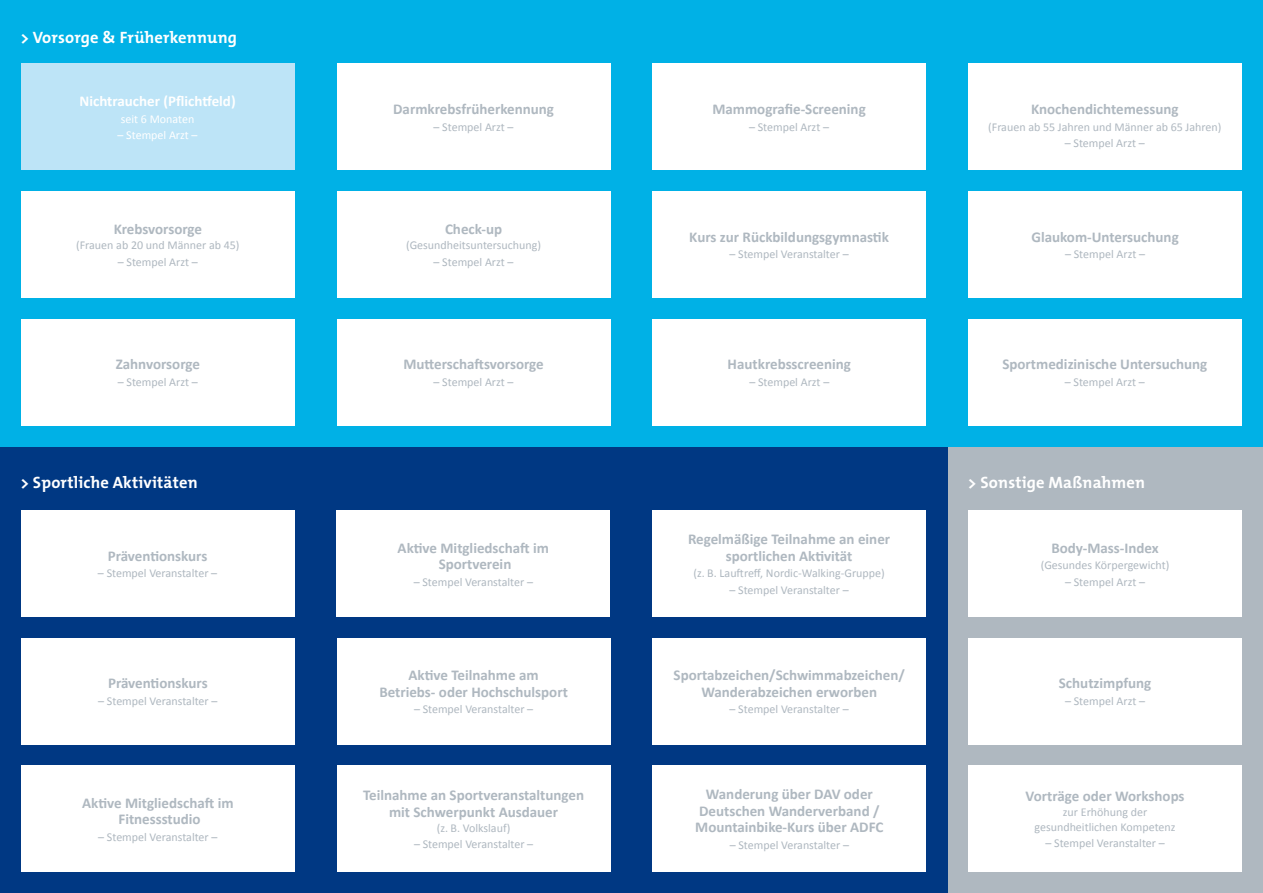
<style>
.page{position:relative;width:1263px;height:893px;background:#fff}
.page>*{position:absolute;margin:0;border:0;box-sizing:border-box;transform-origin:0 0}
.Fließtext{font:700 16.5px "The Mix";letter-spacing:.01em;color:#fff}
.Subhealine{font:700 15px "Calibri";color:#afb8c0}
.Subhealine-2{font:700 15px "Calibri";color:#fff}
.Subhealine-3{font:12px "Calibri";color:#afb8c0}
.Subhealine-4{font:12px "Calibri";color:#fff}
</style>
<div class="page">
<div style="left:947px;top:446px;width:316px;height:447px;background:#afb8c0"></div>
<div style="left:0;top:446px;width:947px;height:447px;background:#003883"></div>
<div style="left:0;top:0;width:1263px;height:446px;background:#00b1e6"></div>
<div style="left:21px;top:64px;width:273px;height:106px;background:#bde4f7"></div>
<div style="left:21px;top:191px;width:273px;height:107px;background:#fff"></div>
<div style="left:21px;top:319px;width:273px;height:106px;background:#fff"></div>
<div style="left:337px;top:64px;width:273px;height:106px;background:#fff"></div>
<div style="left:337px;top:191px;width:273px;height:107px;background:#fff"></div>
<div style="left:337px;top:319px;width:273px;height:106px;background:#fff"></div>
<div style="left:652px;top:64px;width:274px;height:106px;background:#fff"></div>
<div style="left:652px;top:191px;width:274px;height:107px;background:#fff"></div>
<div style="left:652px;top:319px;width:274px;height:106px;background:#fff"></div>
<div style="left:968px;top:64px;width:274px;height:106px;background:#fff"></div>
<div style="left:968px;top:191px;width:274px;height:107px;background:#fff"></div>
<div style="left:968px;top:319px;width:274px;height:106px;background:#fff"></div>
<div style="left:21px;top:510px;width:273px;height:107px;background:#fff"></div>
<div style="left:21px;top:638px;width:273px;height:106px;background:#fff"></div>
<div style="left:21px;top:765px;width:273px;height:107px;background:#fff"></div>
<div style="left:336px;top:510px;width:274px;height:107px;background:#fff"></div>
<div style="left:337px;top:638px;width:273px;height:106px;background:#fff"></div>
<div style="left:337px;top:765px;width:273px;height:107px;background:#fff"></div>
<div style="left:652px;top:510px;width:274px;height:107px;background:#fff"></div>
<div style="left:652px;top:638px;width:274px;height:106px;background:#fff"></div>
<div style="left:652px;top:765px;width:274px;height:107px;background:#fff"></div>
<div style="left:968px;top:510px;width:274px;height:107px;background:#fff"></div>
<div style="left:968px;top:638px;width:274px;height:106px;background:#fff"></div>
<div style="left:968px;top:765px;width:274px;height:107px;background:#fff"></div>
<p class="Fließtext" style="left:21px;top:23px;width:218px">&gt; Vorsorge &amp; Früherkennung</p>
<p class="Subhealine-2" style="left:80px;top:91px;width:158px">Nichtraucher (Pflichtfeld)</p>
<p class="Subhealine-4" style="left:121px;top:111px;width:75px">seit 6 Monaten</p>
<p class="Subhealine-4" style="left:118px;top:127px;width:81px">– Stempel Arzt –</p>
<p class="Subhealine" style="left:114px;top:220px;width:90px">Krebsvorsorge</p>
<p class="Subhealine-3" style="left:76px;top:238px;width:165px">(Frauen ab 20 und Männer ab 45)</p>
<p class="Subhealine-3" style="left:118px;top:254px;width:81px">– Stempel Arzt –</p>
<p class="Subhealine" style="left:116px;top:355px;width:86px">Zahnvorsorge</p>
<p class="Subhealine-3" style="left:118px;top:374px;width:81px">– Stempel Arzt –</p>
<p class="Subhealine" style="left:393px;top:100px;width:162px">Darmkrebsfrüherkennung</p>
<p class="Subhealine-3" style="left:434px;top:119px;width:81px">– Stempel Arzt –</p>
<p class="Subhealine" style="left:445px;top:220px;width:59px">Check-up</p>
<p class="Subhealine-3" style="left:406px;top:238px;width:137px">(Gesundheitsuntersuchung)</p>
<p class="Subhealine-3" style="left:434px;top:254px;width:81px">– Stempel Arzt –</p>
<p class="Subhealine" style="left:403px;top:355px;width:142px">Mutterschaftsvorsorge</p>
<p class="Subhealine-3" style="left:434px;top:374px;width:81px">– Stempel Arzt –</p>
<p class="Subhealine" style="left:712px;top:100px;width:155px">Mammografie-Screening</p>
<p class="Subhealine-3" style="left:749px;top:119px;width:81px">– Stempel Arzt –</p>
<p class="Subhealine" style="left:1031px;top:100px;width:149px">Knochendichtemessung</p>
<p class="Subhealine-3" style="left:988px;top:119px;width:235px">(Frauen ab 55 Jahren und Männer ab 65 Jahren)</p>
<p class="Subhealine-3" style="left:1065px;top:136px;width:81px">– Stempel Arzt –</p>
<p class="Subhealine" style="left:689px;top:227px;width:201px">Kurs zur Rückbildungsgymnastik</p>
<p class="Subhealine-3" style="left:729px;top:247px;width:121px">– Stempel Veranstalter –</p>
<p class="Subhealine" style="left:1031px;top:227px;width:149px">Glaukom-Untersuchung</p>
<p class="Subhealine-3" style="left:1065px;top:247px;width:81px">– Stempel Arzt –</p>
<p class="Subhealine" style="left:728px;top:355px;width:125px">Hautkrebsscreening</p>
<p class="Subhealine-3" style="left:749px;top:374px;width:81px">– Stempel Arzt –</p>
<p class="Subhealine" style="left:1002px;top:355px;width:206px">Sportmedizinische Untersuchung</p>
<p class="Subhealine-3" style="left:1065px;top:374px;width:81px">– Stempel Arzt –</p>
<p class="Fließtext" style="left:21px;top:469px;width:178px">&gt; Sportliche Aktivitäten</p>
<p class="Fließtext" style="left:968px;top:469px;width:178px">&gt; Sonstige Maßnahmen</p>
<p class="Subhealine" style="left:108px;top:546px;width:101px">Präventionskurs</p>
<p class="Subhealine-3" style="left:98px;top:566px;width:121px">– Stempel Veranstalter –</p>
<p class="Subhealine" style="left:108px;top:674px;width:101px">Präventionskurs</p>
<p class="Subhealine-3" style="left:98px;top:693px;width:121px">– Stempel Veranstalter –</p>
<p class="Subhealine" style="left:82px;top:793px;width:153px">Aktive Mitgliedschaft im</p>
<p class="Subhealine" style="left:118px;top:810px;width:84px">Fitnessstudio</p>
<p class="Subhealine-3" style="left:98px;top:829px;width:121px">– Stempel Veranstalter –</p>
<p class="Subhealine" style="left:398px;top:538px;width:153px">Aktive Mitgliedschaft im</p>
<p class="Subhealine" style="left:439px;top:554px;width:74px">Sportverein</p>
<p class="Subhealine-3" style="left:414px;top:574px;width:121px">– Stempel Veranstalter –</p>
<p class="Subhealine" style="left:408px;top:666px;width:132px">Aktive Teilnahme am</p>
<p class="Subhealine" style="left:379px;top:682px;width:190px">Betriebs- oder Hochschulsport</p>
<p class="Subhealine-3" style="left:414px;top:702px;width:121px">– Stempel Veranstalter –</p>
<p class="Subhealine" style="left:363px;top:786px;width:223px">Teilnahme an Sportveranstaltungen</p>
<p class="Subhealine" style="left:389px;top:802px;width:171px">mit Schwerpunkt Ausdauer</p>
<p class="Subhealine-3" style="left:437px;top:820px;width:75px">(z. B. Volkslauf)</p>
<p class="Subhealine-3" style="left:414px;top:837px;width:121px">– Stempel Veranstalter –</p>
<p class="Subhealine" style="left:688px;top:530px;width:204px">Regelmäßige Teilnahme an einer</p>
<p class="Subhealine" style="left:726px;top:546px;width:128px">sportlichen Aktivität</p>
<p class="Subhealine-3" style="left:693px;top:566px;width:193px">(z. B. Lauftreff, Nordic-Walking-Gruppe)</p>
<p class="Subhealine-3" style="left:729px;top:582px;width:121px">– Stempel Veranstalter –</p>
<p class="Subhealine" style="left:674px;top:666px;width:233px">Sportabzeichen/Schwimmabzeichen/</p>
<p class="Subhealine" style="left:701px;top:682px;width:177px">Wanderabzeichen erworben</p>
<p class="Subhealine-3" style="left:730px;top:702px;width:121px">– Stempel Veranstalter –</p>
<p class="Subhealine" style="left:706px;top:785px;width:169px">Wanderung über DAV oder</p>
<p class="Subhealine" style="left:699px;top:801px;width:182px">Deutschen Wanderverband /</p>
<p class="Subhealine" style="left:695px;top:818px;width:190px">Mountainbike-Kurs über ADFC</p>
<p class="Subhealine-3" style="left:730px;top:837px;width:121px">– Stempel Veranstalter –</p>
<p class="Subhealine" style="left:1051px;top:538px;width:109px">Body-Mass-Index</p>
<p class="Subhealine-3" style="left:1041px;top:557px;width:130px">(Gesundes Körpergewicht)</p>
<p class="Subhealine-3" style="left:1065px;top:574px;width:81px">– Stempel Arzt –</p>
<p class="Subhealine" style="left:1059px;top:674px;width:94px">Schutzimpfung</p>
<p class="Subhealine-3" style="left:1065px;top:693px;width:81px">– Stempel Arzt –</p>
<p class="Subhealine" style="left:1025px;top:786px;width:160px">Vorträge oder Workshops</p>
<p class="Subhealine-3" style="left:1063px;top:804px;width:86px">zur Erhöhung der</p>
<p class="Subhealine-3" style="left:1034px;top:819px;width:143px">gesundheitlichen Kompetenz</p>
<p class="Subhealine-3" style="left:1045px;top:836px;width:121px">– Stempel Veranstalter –</p>
</div>
